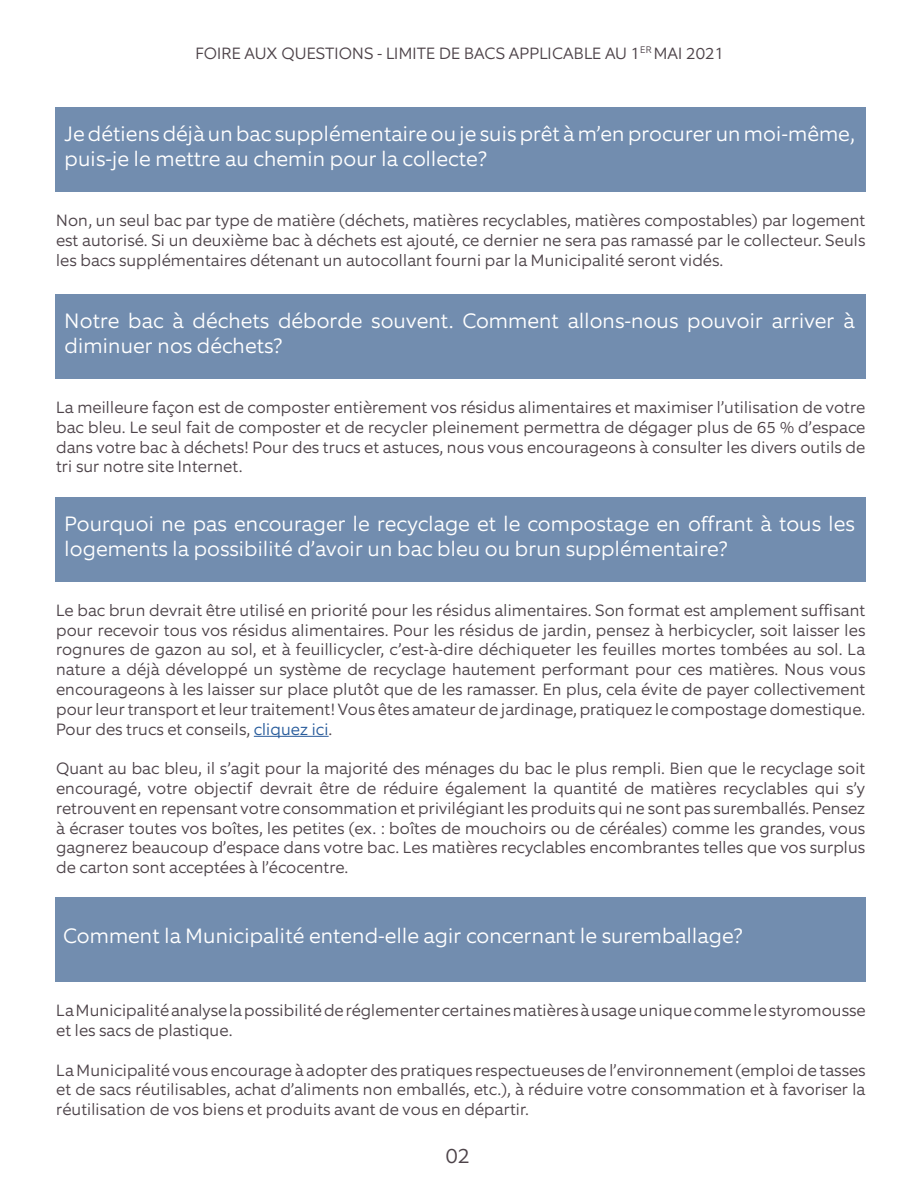
<style>
.page{position:relative;width:918px;height:1188px;background:#fff}
.page>*{position:absolute;margin:0;border:0;box-sizing:border-box;transform-origin:0 0}
.t1{font:300 21px/25.2px "Equip";color:#fff}
.t2{font:300 21px "Equip";color:#4d4349}
.t3{font:300 16.5px/19.8px "Equip";color:#4d4349;text-align:justify}
.s1{color:#275b9b}
</style>
<div class="page">
<div style="left:55px;top:107px;width:810px;height:85px;background:#728daf"></div>
<div style="left:55px;top:294px;width:810px;height:84px;background:#728daf"></div>
<div style="left:55px;top:497px;width:810px;height:84px;background:#728daf"></div>
<hr style="left:254px;top:736px;width:75px;height:1px;background:#275b9b">
<div style="left:55px;top:898px;width:811px;height:84px;background:#728daf"></div>
<p class="t3" style="left:195px;top:43px;width:530px">FOIRE AUX QUESTIONS - LIMITE DE BACS APPLICABLE AU 1<sup>ER</sup> MAI 2021</p>
<p class="t1" style="left:65px;top:121px;width:792px">Je détiens déjà un bac supplémentaire ou je suis prêt à m’en procurer un moi-même, puis-je le mettre au chemin pour la collecte?</p>
<p class="t3" style="left:56px;top:210px;width:811px">Non, un seul bac par type de matière (déchets, matières recyclables, matières compostables) par logement est autorisé. Si un deuxième bac à déchets est ajouté, ce dernier ne sera pas ramassé par le collecteur. Seuls les bacs supplémentaires détenant un autocollant fourni par la Municipalité seront vidés.</p>
<p class="t1" style="left:65px;top:308px;width:792px">Notre bac à déchets déborde souvent. Comment allons-nous pouvoir arriver à diminuer nos déchets?</p>
<p class="t3" style="left:56px;top:397px;width:811px">La meilleure façon est de composter entièrement vos résidus alimentaires et maximiser l’utilisation de votre bac bleu. Le seul fait de composter et de recycler pleinement permettra de dégager plus de 65 % d’espace dans votre bac à déchets! Pour des trucs et astuces, nous vous encourageons à consulter les divers outils de tri sur notre site Internet.</p>
<p class="t1" style="left:65px;top:511px;width:792px">Pourquoi ne pas encourager le recyclage et le compostage en offrant à tous les logements la possibilité d’avoir un bac bleu ou brun supplémentaire?</p>
<p class="t3" style="left:56px;top:600px;width:811px">Le bac brun devrait être utilisé en priorité pour les résidus alimentaires. Son format est amplement suffisant pour recevoir tous vos résidus alimentaires. Pour les résidus de jardin, pensez à herbicycler, soit laisser les rognures de gazon au sol, et à feuillicycler, c’est-à-dire déchiqueter les feuilles mortes tombées au sol. La nature a déjà développé un système de recyclage hautement performant pour ces matières. Nous vous encourageons à les laisser sur place plutôt que de les ramasser. En plus, cela évite de payer collectivement pour leur transport et leur traitement! Vous êtes amateur de jardinage, pratiquez le compostage domestique.<br>Pour des trucs et conseils, <span class="s1">cliquez ici</span>.</p>
<p class="t3" style="left:56px;top:759px;width:811px">Quant au bac bleu, il s’agit pour la majorité des ménages du bac le plus rempli. Bien que le recyclage soit encouragé, votre objectif devrait être de réduire également la quantité de matières recyclables qui s’y retrouvent en repensant votre consommation et privilégiant les produits qui ne sont pas suremballés. Pensez à écraser toutes vos boîtes, les petites (ex. : boîtes de mouchoirs ou de céréales) comme les grandes, vous gagnerez beaucoup d’espace dans votre bac. Les matières recyclables encombrantes telles que vos surplus de carton sont acceptées à l’écocentre.</p>
<p class="t1" style="left:63px;top:924px;width:681px">Comment la Municipalité entend-elle agir concernant le suremballage?</p>
<p class="t3" style="left:56px;top:1001px;width:811px">La Municipalité analyse la possibilité de réglementer certaines matières à usage unique comme le styromousse et les sacs de plastique.</p>
<p class="t3" style="left:56px;top:1060px;width:811px">La Municipalité vous encourage à adopter des pratiques respectueuses de l’environnement (emploi de tasses et de sacs réutilisables, achat d’aliments non emballés, etc.), à réduire votre consommation et à favoriser la réutilisation de vos biens et produits avant de vous en départir.</p>
<p class="t2" style="left:446px;top:1143px;width:26px">02</p>
</div>
